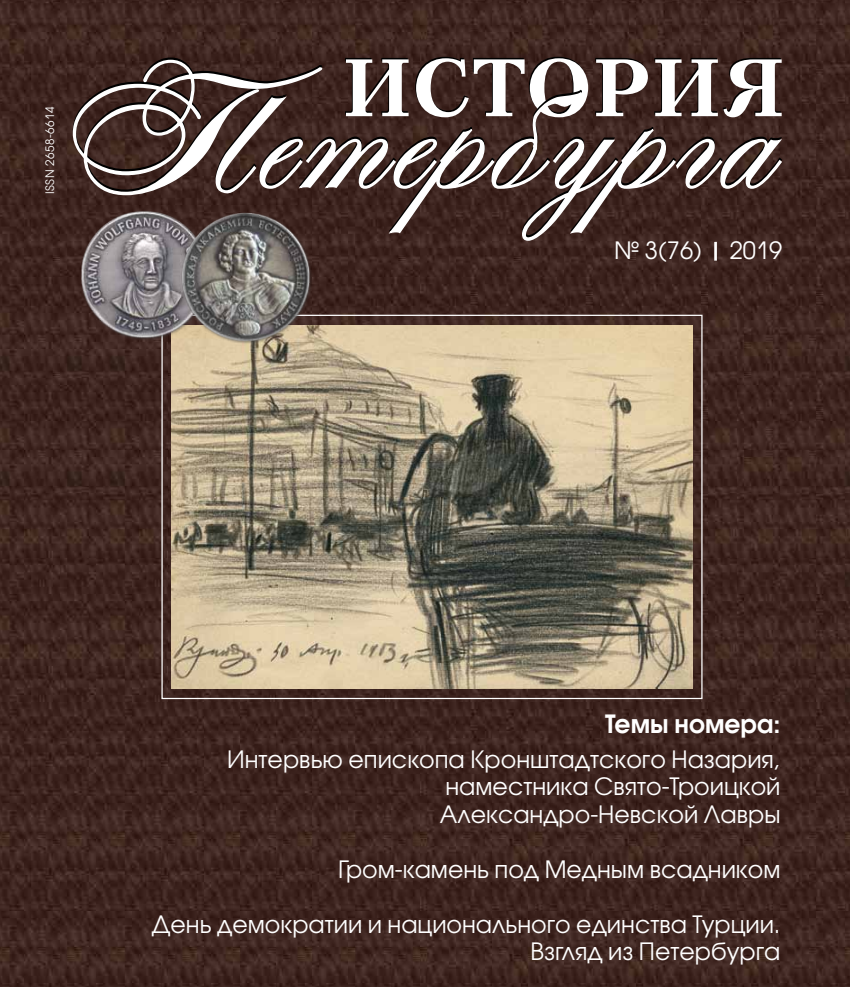
<style>
.page{position:relative;width:850px;height:987px;background:#fff}
.page>*{position:absolute;margin:0;border:0;box-sizing:border-box;transform-origin:0 0}
.t1{font:600 25px "Avant Garde Gothic C";color:#fff}
.t2{font:23.75px/27.5px "Avant Garde Gothic C";color:#fff;text-align:justify}
.t3{font:11.62px "Avant Garde Gothic C";letter-spacing:.04em;color:#fff}
</style>
<div class="page">
<img style="left:0;top:0;width:850px;height:986px">
<hr style="left:714px;top:242px;width:3px;height:18px;background:#fff">
<img style="left:171px;top:326px;width:521px;height:361px">
<img style="left:73px;top:241px;width:100px;height:107px">
<img style="left:173px;top:241px;width:146px;height:111px">
<svg style="left:72px;top:59px;width:712px;height:182px"></svg>
<p class="t3" style="left:43px;top:194px;width:89px;rotate:-90deg">ISSN 2658-6614</p>
<p class="t2" style="left:614px;top:237px;width:170px">№ 3(76) 2019</p>
<p class="t1" style="left:605px;top:708px;width:177px">Темы номера:</p>
<p class="t2" style="left:440px;top:744px;width:342px;text-indent:-213px">Интервью епископа Кронштадтского Назария, наместника Свято-Троицкой Александро-Невской Лавры</p>
<p class="t2" style="left:338px;top:854px;width:444px">Гром-камень под Медным всадником</p>
<p class="t2" style="left:152px;top:909px;width:630px;text-align:right">День демократии и национального единства Турции.<br>Взгляд из Петербурга</p>
</div>
